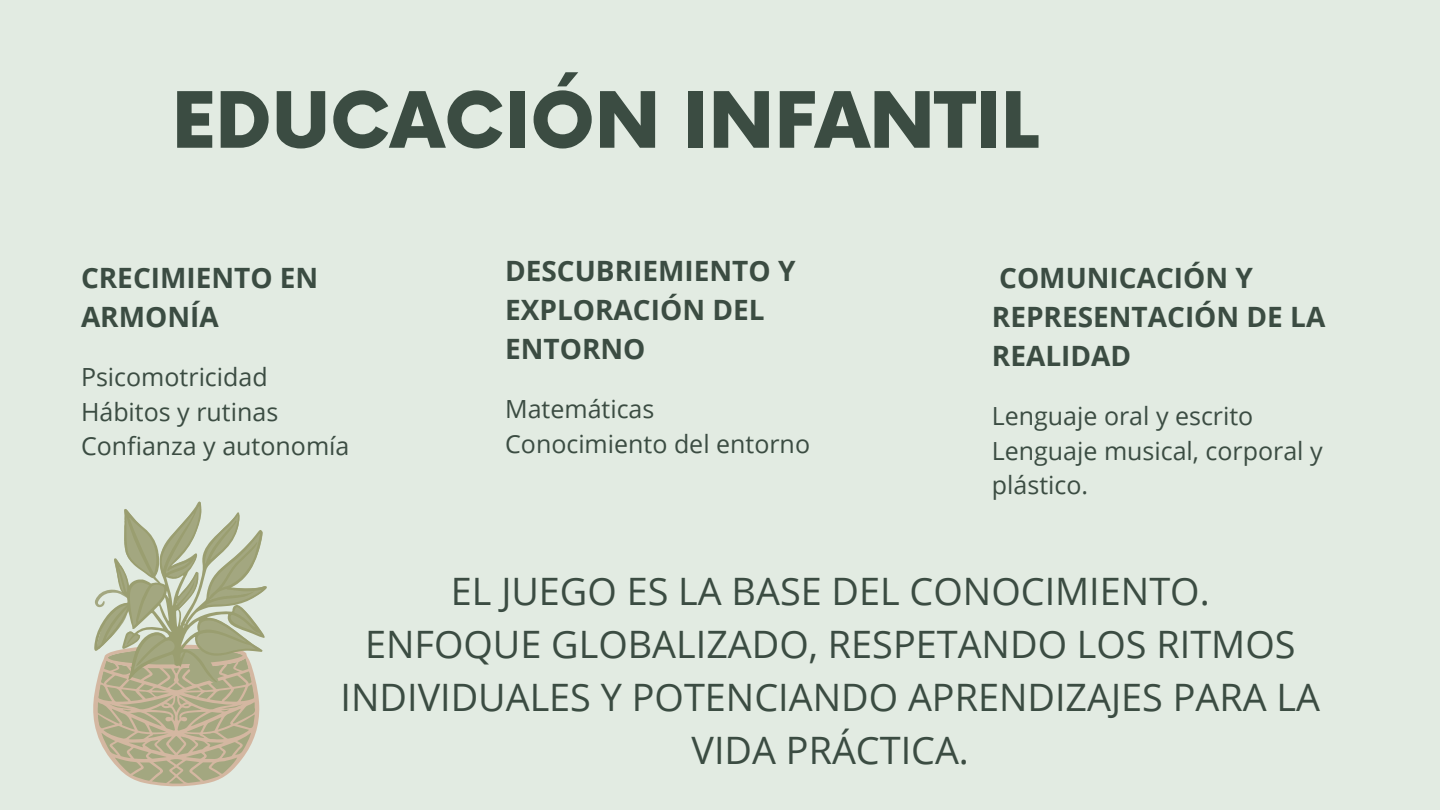
<style>
.page{position:relative;width:1440px;height:810px;background:#e2ebe2}
.page>*{position:absolute;margin:0;border:0;box-sizing:border-box;transform-origin:0 0}
.t1{font:900 75.5px "Now";color:#3b4c42}
.t2{font:37.8px/52.9px "Open Sans";color:#3b4c42;text-align:center}
.t3{font:700 28px/39px "Open Sans";color:#3b4c42}
.t4{font:25px/34.5px "Open Sans";color:#3b4c42}
</style>
<div class="page">
<svg style="left:93px;top:501px;width:174px;height:286px"></svg>
<h1 class="t1" style="left:171px;top:80px;width:868px">EDUCACIÓN INFANTIL</h1>
<h3 class="t3" style="left:81px;top:258px;width:239px">CRECIMIENTO EN<br>ARMONÍA</h3>
<p class="t4" style="left:81px;top:359px;width:188px">Psicomotricidad</p>
<p class="t4" style="left:81px;top:394px;width:199px">Hábitos y rutinas</p>
<p class="t4" style="left:81px;top:428px;width:270px">Confianza y autonomía</p>
<h3 class="t3" style="left:505px;top:251px;width:292px">DESCUBRIEMIENTO Y<br>EXPLORACIÓN DEL<br>ENTORNO</h3>
<p class="t4" style="left:505px;top:391px;width:151px">Matemáticas</p>
<p class="t4" style="left:505px;top:426px;width:306px">Conocimiento del entorno</p>
<h3 class="t3" style="left:992px;top:258px;width:335px">COMUNICACIÓN Y<br>REPRESENTACIÓN DE LA<br>REALIDAD</h3>
<p class="t4" style="left:992px;top:398px;width:263px">Lenguaje oral y escrito</p>
<p class="t4" style="left:992px;top:433px;width:332px">Lenguaje musical, corporal y plástico.</p>
<p class="t2" style="left:341px;top:564px;width:981px">EL JUEGO ES LA BASE DEL CONOCIMIENTO.<br>ENFOQUE GLOBALIZADO, RESPETANDO LOS RITMOS INDIVIDUALES Y POTENCIANDO APRENDIZAJES PARA LA VIDA PRÁCTICA.</p>
</div>
